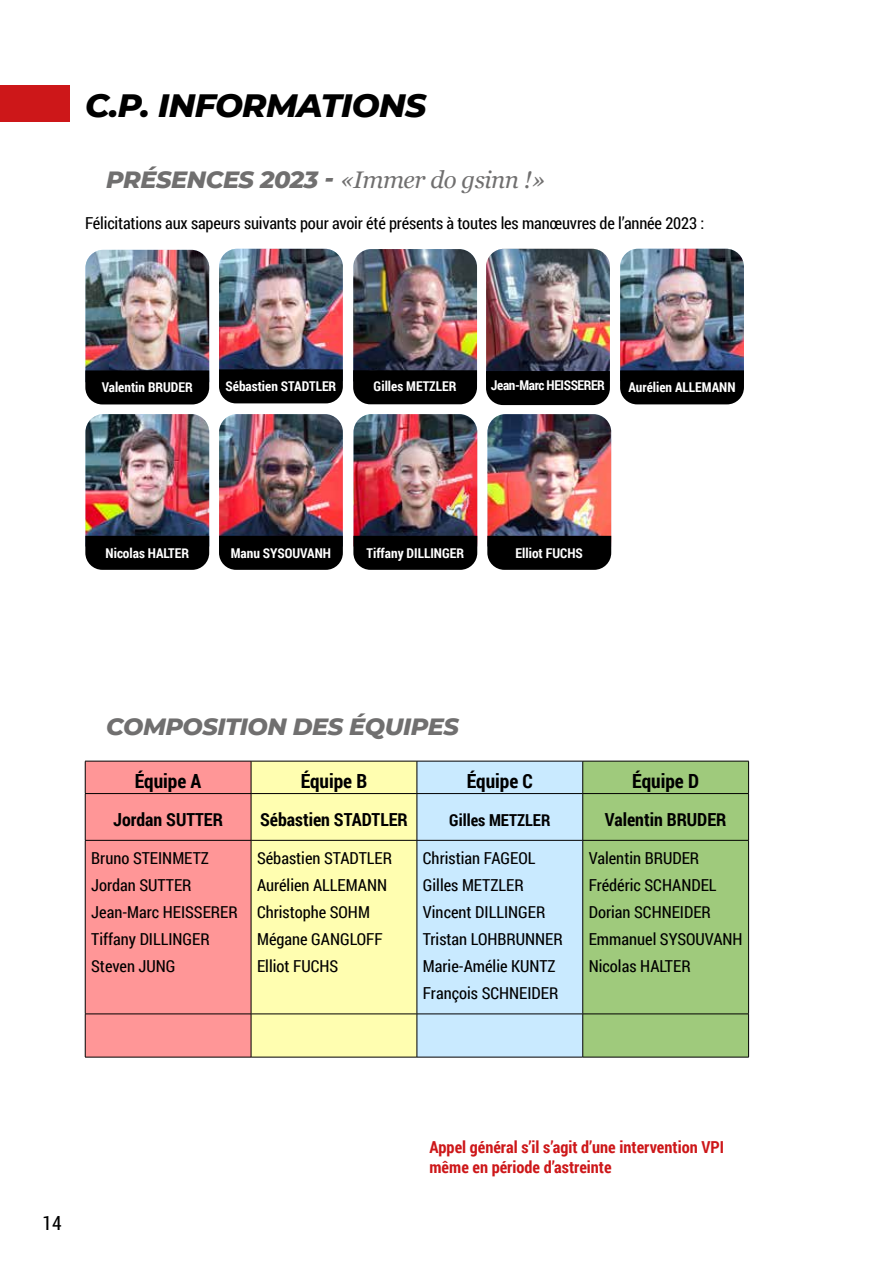
<style>
.page{position:relative;width:893px;height:1263px;background:#fff}
.page>*{position:absolute;margin:0;border:0;box-sizing:border-box;transform-origin:0 0}
.t1{font:italic 800 33px "Montserrat";letter-spacing:-.02em;color:#000}
.t2{font:italic 24px "Georgia";letter-spacing:-.02em;color:#706f6f}
.t3{font:italic 800 24px "Montserrat";letter-spacing:-.02em;color:#706f6f}
.t4{font:700 19.5px "Roboto Condensed";color:#000}
.t5{font:19.5px "Roboto Condensed";color:#000}
.t6{font:700 18px "Roboto Condensed";color:#000}
.t7{font:16.5px/27px "Roboto Condensed";color:#000}
.t8{font:700 16.5px/19.8px "Roboto Condensed";color:#cd1719}
.t9{font:700 16.5px "Roboto Condensed";color:#000}
.t10{font:700 13.5px "Roboto Condensed";color:#fff}
.t11{font:700 13.5px "Roboto Condensed";letter-spacing:-.03em;color:#fff}
.s1{font-family:"Montserrat";font-weight:800}
</style>
<div class="page">
<div style="left:0;top:85px;width:69px;height:36px;background:#cd1719"></div>
<img style="left:85px;top:250px;width:124px;height:154px">
<img style="left:219px;top:249px;width:124px;height:154px">
<img style="left:353px;top:249px;width:124px;height:155px">
<div style="left:86px;top:762px;width:165px;height:295px;background:#ff9697"></div>
<div style="left:252px;top:762px;width:165px;height:295px;background:#fffeb0"></div>
<div style="left:583px;top:762px;width:165px;height:295px;background:#9fca7c"></div>
<div style="left:418px;top:762px;width:164px;height:295px;background:#c9eaff"></div>
<hr style="left:85px;top:761px;width:166px;height:1px;background:#000">
<hr style="left:251px;top:761px;width:166px;height:1px;background:#000">
<hr style="left:251px;top:761px;width:1px;height:32px;background:#000">
<hr style="left:417px;top:761px;width:166px;height:1px;background:#000">
<hr style="left:417px;top:761px;width:1px;height:32px;background:#000">
<hr style="left:583px;top:761px;width:166px;height:1px;background:#000">
<hr style="left:582px;top:761px;width:1px;height:32px;background:#000">
<hr style="left:748px;top:761px;width:1px;height:32px;background:#000">
<hr style="left:85px;top:793px;width:166px;height:1px;background:#000">
<hr style="left:251px;top:793px;width:166px;height:1px;background:#000">
<hr style="left:251px;top:794px;width:1px;height:46px;background:#000">
<hr style="left:417px;top:793px;width:166px;height:1px;background:#000">
<hr style="left:417px;top:794px;width:1px;height:46px;background:#000">
<hr style="left:583px;top:793px;width:166px;height:1px;background:#000">
<hr style="left:582px;top:794px;width:1px;height:46px;background:#000">
<hr style="left:748px;top:794px;width:1px;height:46px;background:#000">
<hr style="left:85px;top:840px;width:166px;height:1px;background:#000">
<hr style="left:85px;top:840px;width:1px;height:174px;background:#000">
<hr style="left:251px;top:840px;width:166px;height:1px;background:#000">
<hr style="left:251px;top:840px;width:1px;height:174px;background:#000">
<hr style="left:417px;top:840px;width:166px;height:1px;background:#000">
<hr style="left:417px;top:840px;width:1px;height:174px;background:#000">
<hr style="left:583px;top:840px;width:166px;height:1px;background:#000">
<hr style="left:582px;top:840px;width:1px;height:174px;background:#000">
<hr style="left:748px;top:840px;width:1px;height:174px;background:#000">
<hr style="left:85px;top:1014px;width:166px;height:1px;background:#000">
<hr style="left:85px;top:1014px;width:1px;height:43px;background:#000">
<hr style="left:251px;top:1014px;width:166px;height:1px;background:#000">
<hr style="left:251px;top:1014px;width:1px;height:43px;background:#000">
<hr style="left:417px;top:1014px;width:166px;height:1px;background:#000">
<hr style="left:417px;top:1014px;width:1px;height:43px;background:#000">
<hr style="left:583px;top:1014px;width:166px;height:1px;background:#000">
<hr style="left:582px;top:1014px;width:1px;height:43px;background:#000">
<hr style="left:748px;top:1014px;width:1px;height:43px;background:#000">
<hr style="left:85px;top:1057px;width:166px;height:1px;background:#000">
<hr style="left:251px;top:1057px;width:166px;height:1px;background:#000">
<hr style="left:417px;top:1057px;width:166px;height:1px;background:#000">
<hr style="left:583px;top:1057px;width:166px;height:1px;background:#000">
<hr style="left:85px;top:761px;width:1px;height:32px;background:#000">
<hr style="left:85px;top:794px;width:1px;height:46px;background:#000">
<img style="left:486px;top:249px;width:124px;height:156px">
<img style="left:620px;top:249px;width:124px;height:155px">
<img style="left:85px;top:414px;width:124px;height:156px">
<img style="left:219px;top:414px;width:124px;height:156px">
<img style="left:353px;top:414px;width:124px;height:156px">
<img style="left:487px;top:414px;width:124px;height:156px">
<h1 class="t1" style="left:85px;top:81px;width:343px">C.P. INFORMATIONS</h1>
<h2 class="t2" style="left:106px;top:163px;width:440px"><span class="s1">PRÉSENCES 2023 -</span> «Immer do gsinn !»</h2>
<p class="t7" style="left:85px;top:209px;width:621px">Félicitations aux sapeurs suivants pour avoir été présents à toutes les manœuvres de l’année 2023 :</p>
<p class="t10" style="left:102px;top:378px;width:93px">Valentin BRUDER</p>
<p class="t10" style="left:226px;top:377px;width:112px">Sébastien STADTLER</p>
<p class="t10" style="left:374px;top:377px;width:84px">Gilles METZLER</p>
<p class="t11" style="left:491px;top:375px;width:115px">Jean-Marc HEISSERER</p>
<p class="t10" style="left:628px;top:378px;width:109px">Aurélien ALLEMANN</p>
<p class="t10" style="left:106px;top:543px;width:85px">Nicolas HALTER</p>
<p class="t10" style="left:231px;top:543px;width:102px">Manu SYSOUVANH</p>
<p class="t10" style="left:366px;top:543px;width:99px">Tiffany DILLINGER</p>
<p class="t10" style="left:516px;top:543px;width:69px">Elliot FUCHS</p>
<h2 class="t3" style="left:106px;top:709px;width:354px">COMPOSITION DES ÉQUIPES</h2>
<p class="t4" style="left:135px;top:767px;width:68px">Équipe A</p>
<p class="t4" style="left:301px;top:767px;width:68px">Équipe B</p>
<p class="t4" style="left:467px;top:767px;width:68px">Équipe C</p>
<p class="t4" style="left:632px;top:767px;width:68px">Équipe D</p>
<p class="t6" style="left:113px;top:807px;width:111px">Jordan SUTTER</p>
<p class="t6" style="left:260px;top:807px;width:149px">Sébastien STADTLER</p>
<p class="t9" style="left:449px;top:808px;width:103px">Gilles METZLER</p>
<p class="t6" style="left:605px;top:807px;width:123px">Valentin BRUDER</p>
<p class="t7" style="left:91px;top:844px;width:148px">Bruno STEINMETZ<br>Jordan SUTTER<br>Jean-Marc HEISSERER<br>Tiffany DILLINGER<br>Steven JUNG</p>
<p class="t7" style="left:257px;top:844px;width:136px">Sébastien STADTLER<br>Aurélien ALLEMANN<br>Christophe SOHM<br>Mégane GANGLOFF<br>Elliot FUCHS</p>
<p class="t7" style="left:423px;top:844px;width:141px">Christian FAGEOL<br>Gilles METZLER<br>Vincent DILLINGER<br>Tristan LOHBRUNNER<br>Marie-Amélie KUNTZ<br>François SCHNEIDER</p>
<p class="t7" style="left:589px;top:844px;width:155px">Valentin BRUDER<br>Frédéric SCHANDEL<br>Dorian SCHNEIDER<br>Emmanuel SYSOUVANH<br>Nicolas HALTER</p>
<p class="t5" style="left:43px;top:1210px;width:21px">14</p>
<p class="t8" style="left:429px;top:1136px;width:296px">Appel général s’il s’agit d’une intervention VPI même en période d’astreinte</p>
</div>
